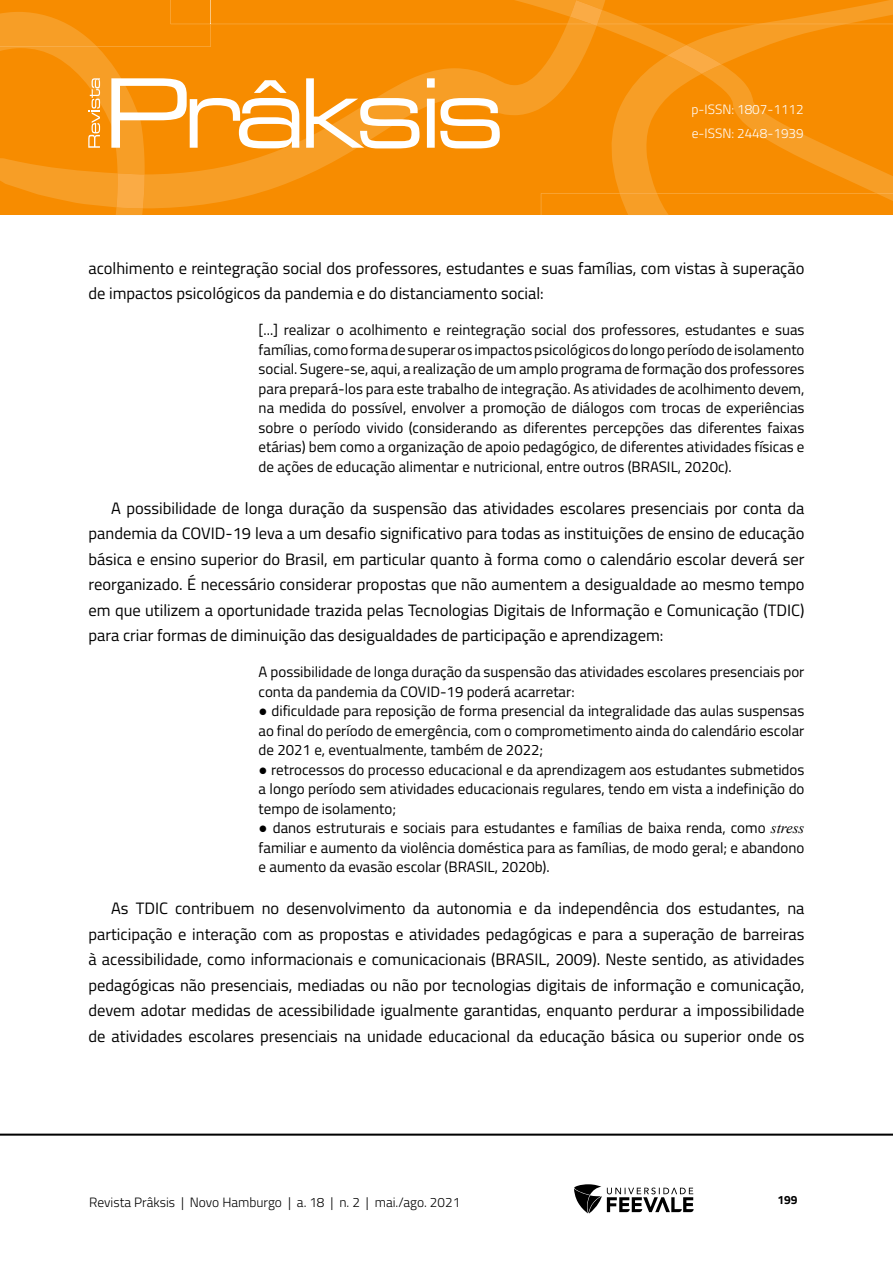
<style>
.page{position:relative;width:893px;height:1263px;background:#fff}
.page>*{position:absolute;margin:0;border:0;box-sizing:border-box;transform-origin:0 0}
.Corpo_de_texto{font:16.5px/25.5px "Titillium Web";color:#000;text-align:justify}
.Citação{font:15px/19.5px "Titillium Web";color:#000;text-align:justify}
.t1{font:300 13.5px "Titillium Web";color:#000}
.t2{font:300 13.5px/24px "Titillium Web";color:#fff}
.t3{font:700 12px "Titillium Web";color:#000}
.s1{font-family:"Times New Roman"}
.s2{font-family:"Times New Roman";font-style:italic}
</style>
<div class="page">
<hr style="left:0;top:1133px;width:893px;height:3px;background:#000">
<svg style="left:574px;top:1184px;width:120px;height:29px"></svg>
<svg style="left:0;top:0;width:893px;height:215px;background:#f79412"></svg>
<p class="t2" style="left:691px;top:97px;width:114px">p-ISSN: 1807-1112 e-ISSN: 2448-1939</p>
<p class="Corpo_de_texto" style="left:88px;top:254px;width:717px">acolhimento e reintegração social dos professores, estudantes e suas famílias, com vistas à superação de impactos psicológicos da pandemia e do distanciamento social:</p>
<p class="Citação" style="left:259px;top:319px;width:547px">[...] realizar o acolhimento e reintegração social dos professores, estudantes e suas famílias, como forma de superar os impactos psicológicos do longo período de isolamento social. Sugere-se, aqui, a realização de um amplo programa de formação dos professores para prepará-los para este trabalho de integração. As atividades de acolhimento devem, na medida do possível, envolver a promoção de diálogos com trocas de experiências sobre o período vivido (considerando as diferentes percepções das diferentes faixas etárias) bem como a organização de apoio pedagógico, de diferentes atividades físicas e de ações de educação alimentar e nutricional, entre outros (BRASIL, 2020c).</p>
<p class="Corpo_de_texto" style="left:88px;top:494px;width:717px;text-indent:22px">A possibilidade de longa duração da suspensão das atividades escolares presenciais por conta da pandemia da COVID-19 leva a um desafio significativo para todas as instituições de ensino de educação básica e ensino superior do Brasil, em particular quanto à forma como o calendário escolar deverá ser reorganizado. É necessário considerar propostas que não aumentem a desigualdade ao mesmo tempo em que utilizem a oportunidade trazida pelas Tecnologias Digitais de Informação e Comunicação (TDIC) para criar formas de diminuição das desigualdades de participação e aprendizagem:</p>
<p class="Citação" style="left:259px;top:661px;width:547px">A possibilidade de longa duração da suspensão das atividades escolares presenciais por conta da pandemia da COVID-19 poderá acarretar:</p>
<p class="Citação" style="left:259px;top:700px;width:547px"><span class="s1">●</span> dificuldade para reposição de forma presencial da integralidade das aulas suspensas ao final do período de emergência, com o comprometimento ainda do calendário escolar de 2021 e, eventualmente, também de 2022;</p>
<p class="Citação" style="left:259px;top:759px;width:547px"><span class="s1">●</span> retrocessos do processo educacional e da aprendizagem aos estudantes submetidos a longo período sem atividades educacionais regulares, tendo em vista a indefinição do tempo de isolamento;</p>
<p class="Citação" style="left:259px;top:817px;width:547px"><span class="s1">●</span> danos estruturais e sociais para estudantes e famílias de baixa renda, como <span class="s2">stress </span>familiar e aumento da violência doméstica para as famílias, de modo geral; e abandono e aumento da evasão escolar (BRASIL, 2020b).</p>
<p class="Corpo_de_texto" style="left:88px;top:895px;width:718px;text-indent:22px">As TDIC contribuem no desenvolvimento da autonomia e da independência dos estudantes, na participação e interação com as propostas e atividades pedagógicas e para a superação de barreiras à acessibilidade, como informacionais e comunicacionais (BRASIL, 2009). Neste sentido, as atividades pedagógicas não presenciais, mediadas ou não por tecnologias digitais de informação e comunicação, devem adotar medidas de acessibilidade igualmente garantidas, enquanto perdurar a impossibilidade de atividades escolares presenciais na unidade educacional da educação básica ou superior onde os</p>
<p class="t1" style="left:89px;top:1192px;width:372px">Revista Prâksis | Novo Hamburgo | a. 18 | n. 2 | mai./ago. 2021</p>
<p class="t3" style="left:777px;top:1190px;width:22px">199</p>
</div>
